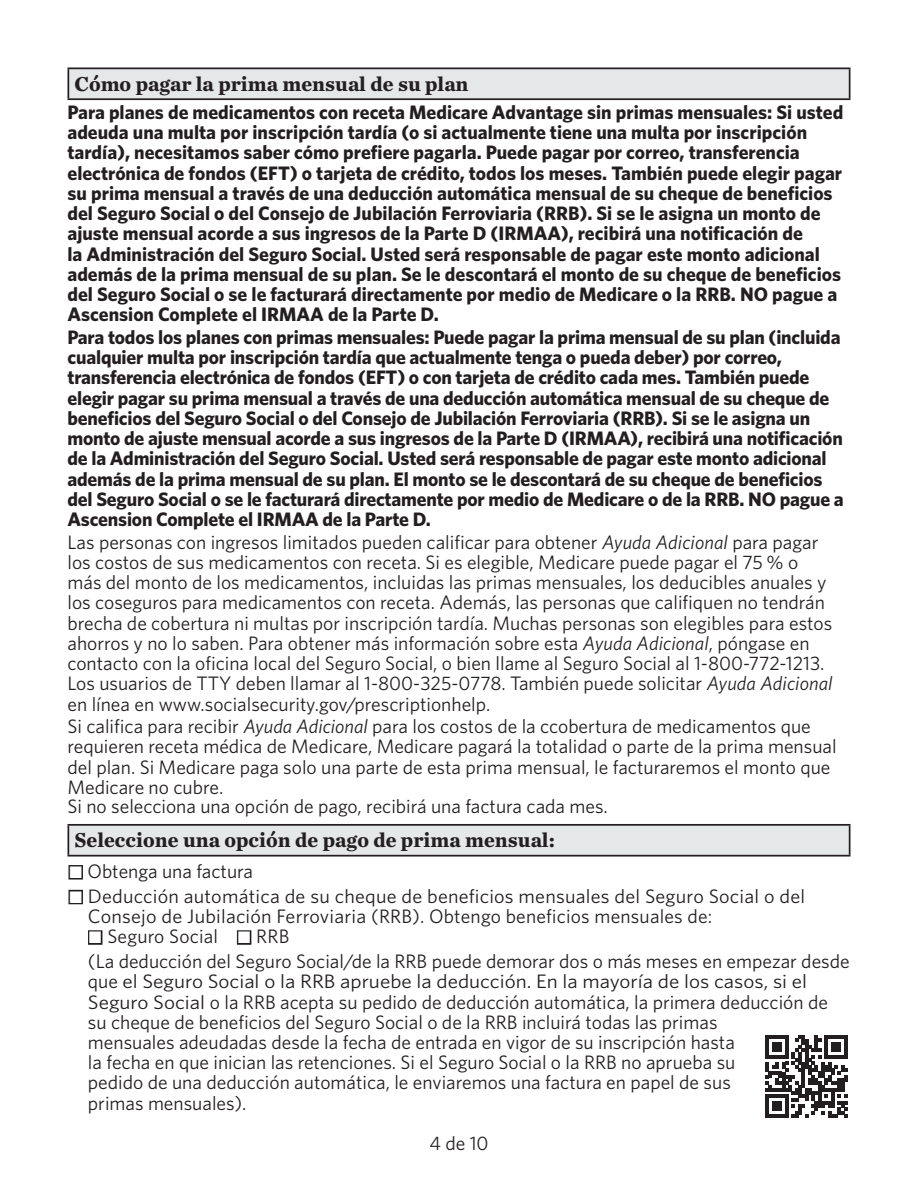
<style>
.page{position:relative;width:918px;height:1188px;background:#fff}
.page>*{position:absolute;margin:0;border:0;box-sizing:border-box;transform-origin:0 0}
.t1{font:700 21px "Chronicle Text G1";color:#231f20}
.t2{font:19.5px/20.2px "Whitney";color:#231f20}
.t3{font:700 19.5px/20.2px "Whitney";letter-spacing:-.01em;color:#231f20}
.s1{font-style:italic}
.s2{font-family:"Centene Sans";color:#fff}
</style>
<div class="page">
<div style="left:68px;top:825px;width:782px;height:31px;background:#e6e7e9"></div>
<hr style="left:68px;top:824px;width:782px;height:2px;background:#231f20">
<svg style="left:68px;top:826px;width:1px;height:29px"></svg>
<svg style="left:849px;top:826px;width:1px;height:29px"></svg>
<hr style="left:68px;top:855px;width:782px;height:2px;background:#231f20">
<div style="left:237px;top:930px;width:14px;height:15px;border:3px solid #231f20"></div>
<div style="left:88px;top:930px;width:14px;height:15px;border:3px solid #231f20"></div>
<div style="left:68px;top:68px;width:782px;height:31px;background:#e6e7e9"></div>
<hr style="left:68px;top:68px;width:782px;height:1px;background:#231f20">
<svg style="left:68px;top:69px;width:1px;height:29px"></svg>
<svg style="left:849px;top:69px;width:1px;height:29px"></svg>
<hr style="left:68px;top:98px;width:782px;height:2px;background:#231f20">
<div style="left:68px;top:865px;width:15px;height:15px;border:3px solid #231f20"></div>
<div style="left:68px;top:890px;width:15px;height:14px;border:3px solid #231f20"></div>
<svg style="left:766px;top:1036px;width:82px;height:82px"></svg>
<h2 class="t1" style="left:74px;top:67px;width:396px">Cómo pagar la prima mensual de su plan</h2>
<p class="t3" style="left:68px;top:101px;width:777px">Para planes de medicamentos con receta Medicare Advantage sin primas mensuales: Si usted adeuda una multa por inscripción tardía (o si actualmente tiene una multa por inscripción tardía), necesitamos saber cómo prefiere pagarla. Puede pagar por correo, transferencia electrónica de fondos (EFT) o tarjeta de crédito, todos los meses. También puede elegir pagar su prima mensual a través de una deducción automática mensual de su cheque de beneficios del Seguro Social o del Consejo de Jubilación Ferroviaria (RRB). Si se le asigna un monto de ajuste mensual acorde a sus ingresos de la Parte D (IRMAA), recibirá una notificación de<br>la Administración del Seguro Social. Usted será responsable de pagar este monto adicional además de la prima mensual de su plan. Se le descontará el monto de su cheque de beneficios del Seguro Social o se le facturará directamente por medio de Medicare o la RRB. NO pague a Ascension Complete el IRMAA de la Parte D.</p>
<p class="t3" style="left:68px;top:326px;width:778px">Para todos los planes con primas mensuales: Puede pagar la prima mensual de su plan (incluida cualquier multa por inscripción tardía que actualmente tenga o pueda deber) por correo, transferencia electrónica de fondos (EFT) o con tarjeta de crédito cada mes. También puede elegir pagar su prima mensual a través de una deducción automática mensual de su cheque de beneficios del Seguro Social o del Consejo de Jubilación Ferroviaria (RRB). Si se le asigna un monto de ajuste mensual acorde a sus ingresos de la Parte D (IRMAA), recibirá una notificación de la Administración del Seguro Social. Usted será responsable de pagar este monto adicional además de la prima mensual de su plan. El monto se le descontará de su cheque de beneficios del Seguro Social o se le facturará directamente por medio de Medicare o de la RRB. NO pague a Ascension Complete el IRMAA de la Parte D.</p>
<p class="t2" style="left:68px;top:531px;width:767px">Las personas con ingresos limitados pueden calificar para obtener <span class="s1">Ayuda Adicional</span> para pagar los costos de sus medicamentos con receta. Si es elegible, Medicare puede pagar el 75 % o más del monto de los medicamentos, incluidas las primas mensuales, los deducibles anuales y los coseguros para medicamentos con receta. Además, las personas que califiquen no tendrán brecha de cobertura ni multas por inscripción tardía. Muchas personas son elegibles para estos ahorros y no lo saben. Para obtener más información sobre esta <span class="s1">Ayuda Adicional</span>, póngase en contacto con la oficina local del Seguro Social, o bien llame al Seguro Social al 1-800-772-1213.<br>Los usuarios de TTY deben llamar al 1-800-325-0778. También puede solicitar <span class="s1">Ayuda Adicional </span>en línea en www.socialsecurity.gov/prescriptionhelp.</p>
<p class="t2" style="left:68px;top:716px;width:771px">Si califica para recibir <span class="s1">Ayuda Adicional</span> para los costos de la ccobertura de medicamentos que requieren receta médica de Medicare, Medicare pagará la totalidad o parte de la prima mensual del plan. Si Medicare paga solo una parte de esta prima mensual, le facturaremos el monto que Medicare no cubre.</p>
<p class="t2" style="left:68px;top:796px;width:542px">Si no selecciona una opción de pago, recibirá una factura cada mes.</p>
<h2 class="t1" style="left:74px;top:823px;width:482px">Seleccione una opción de pago de prima mensual:</h2>
<p class="t2" style="left:68px;top:861px;width:186px"><span class="s2">■</span> Obtenga una factura</p>
<p class="t2" style="left:88px;top:885px;width:719px;text-indent:-20px"><span class="s2">■</span> Deducción automática de su cheque de beneficios mensuales del Seguro Social o del<br>Consejo de Jubilación Ferroviaria (RRB). Obtengo beneficios mensuales de:</p>
<p class="t2" style="left:237px;top:926px;width:54px"><span class="s2">■</span> RRB</p>
<p class="t2" style="left:88px;top:951px;width:763px">(La deducción del Seguro Social/de la RRB puede demorar dos o más meses en empezar desde que el Seguro Social o la RRB apruebe la deducción. En la mayoría de los casos, si el Seguro Social o la RRB acepta su pedido de deducción automática, la primera deducción de su cheque de beneficios del Seguro Social o de la RRB incluirá todas las primas<br>mensuales adeudadas desde la fecha de entrada en vigor de su inscripción hasta<br>la fecha en que inician las retenciones. Si el Seguro Social o la RRB no aprueba su<br>pedido de una deducción automática, le enviaremos una factura en papel de sus<br>primas mensuales).</p>
<p class="t2" style="left:429px;top:1132px;width:61px">4 de 10</p>
<p class="t2" style="left:88px;top:926px;width:132px"><span class="s2">■</span> Seguro Social</p>
</div>
